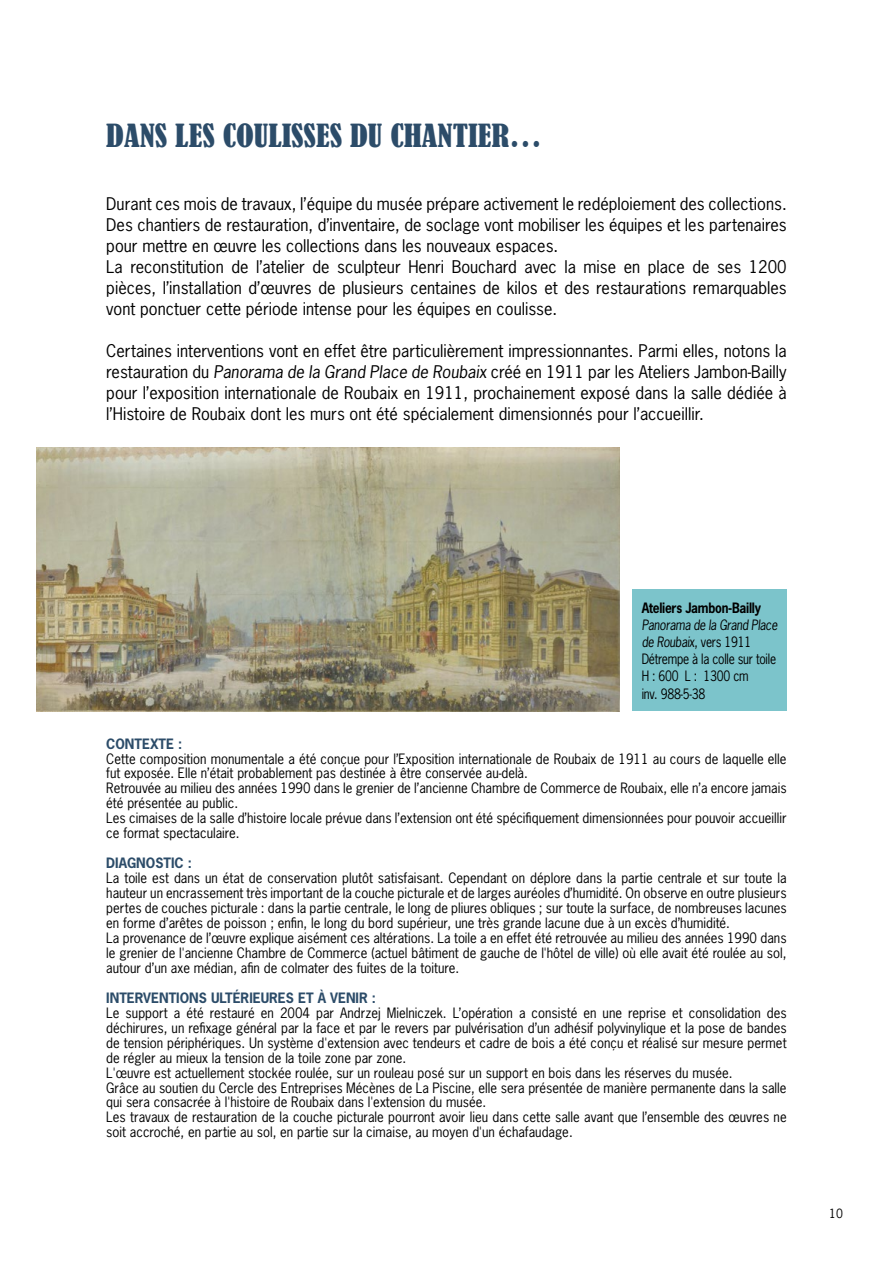
<style>
.page{position:relative;width:893px;height:1263px;background:#fff}
.page>*{position:absolute;margin:0;border:0;box-sizing:border-box;transform-origin:0 0}
.t1{font:condensed 29.85px "Bernard";color:#2c4c69;scale:1.1 1}
.t2{font:16.5px/21px "News Gothic Std";color:#000}
.t3{font:13.5px/15px "News Gothic Std";color:#000}
.t4{font:13.5px/17.2px "News Gothic Std";letter-spacing:-.02em;color:#000;scale:.89 1}
.t5{font:700 13.5px "News Gothic Std";color:#2c4c69}
.t6{font:700 13.5px "News Gothic Std";letter-spacing:-.02em;color:#000;scale:.89 1}
.t7{font:12px "News Gothic Std";color:#000}
.s1{font-style:italic}
</style>
<div class="page">
<div style="left:632px;top:590px;width:155px;height:121px;background:#7cc4cb"></div>
<img style="left:36px;top:447px;width:583px;height:264px">
<h1 class="t1" style="left:106px;top:119px;width:160px">DANS LES COULISSES</h1>
<h1 class="t1" style="left:350px;top:119px;width:80px">DU CHANTIER</h1>
<h1 class="t1" style="left:509px;top:119px;width:31px">…</h1>
<p class="t2" style="left:106px;top:193px;width:682px">Durant ces mois de travaux, l’équipe du musée prépare activement le redéploiement des collections.<br>Des chantiers de restauration, d’inventaire, de soclage vont mobiliser les équipes et les partenaires pour mettre en œuvre les collections dans les nouveaux espaces.<br>La reconstitution de l’atelier de sculpteur Henri Bouchard avec la mise en place de ses 1200 pièces, l’installation d’œuvres de plusieurs centaines de kilos et des restaurations remarquables vont ponctuer cette période intense pour les équipes en coulisse.</p>
<p class="t2" style="left:106px;top:340px;width:682px;text-align:justify">Certaines interventions vont en effet être particulièrement impressionnantes. Parmi elles, notons la restauration du <span class="s1">Panorama de la Grand Place de Roubaix</span> créé en 1911 par les Ateliers Jambon-Bailly pour l’exposition internationale de Roubaix en 1911, prochainement exposé dans la salle dédiée à l’Histoire de Roubaix dont les murs ont été spécialement dimensionnés pour l’accueillir.</p>
<p class="t6" style="left:642px;top:598px;width:136px">ATELIERS JAMBON-BAILLY</p>
<p class="t4" style="left:642px;top:616px;width:154px"><span class="s1">Panorama de la Grand Place de Roubaix</span>, vers 1911<br>Détrempe à la colle sur toile<br>H : 600 L : 1300 cm<br>inv. 988-5-38</p>
<p class="t5" style="left:106px;top:734px;width:19px">CONTE</p>
<p class="t5" style="left:150px;top:734px;width:34px">XTE :</p>
<p class="t3" style="left:106px;top:751px;width:682px">Cette composition monumentale a été conçue pour l’Exposition internationale de Roubaix de 1911 au cours de laquelle elle fut exposée. Elle n’était probablement pas destinée à être conservée au-delà.<br>Retrouvée au milieu des années 1990 dans le grenier de l’ancienne Chambre de Commerce de Roubaix, elle n’a encore jamais été présentée au public.<br>Les cimaises de la salle d’histoire locale prévue dans l’extension ont été spécifiquement dimensionnées pour pouvoir accueillir ce format spectaculaire.</p>
<p class="t5" style="left:106px;top:854px;width:18px">DIAGNOSTIC</p>
<p class="t5" style="left:188px;top:854px;width:6px">:</p>
<p class="t3" style="left:106px;top:870px;width:682px">La toile est dans un état de conservation plutôt satisfaisant. Cependant on déplore dans la partie centrale et sur toute la hauteur un encrassement très important de la couche picturale et de larges auréoles d’humidité. On observe en outre plusieurs pertes de couches picturale : dans la partie centrale, le long de pliures obliques ; sur toute la surface, de nombreuses lacunes en forme d’arêtes de poisson ; enfin, le long du bord supérieur, une très grande lacune due à un excès d’humidité.<br>La provenance de l’œuvre explique aisément ces altérations. La toile a en effet été retrouvée au milieu des années 1990 dans le grenier de l'ancienne Chambre de Commerce (actuel bâtiment de gauche de l'hôtel de ville) où elle avait été roulée au sol, autour d’un axe médian, afin de colmater des fuites de la toiture.</p>
<p class="t5" style="left:106px;top:989px;width:13px">INTERVENTIONS</p>
<p class="t5" style="left:211px;top:989px;width:68px">ULTÉRIEURES</p>
<p class="t5" style="left:298px;top:989px;width:41px">ET À VENIR</p>
<p class="t5" style="left:372px;top:989px;width:6px">:</p>
<p class="t3" style="left:106px;top:1005px;width:682px">Le support a été restauré en 2004 par Andrzej Mielniczek. L’opération a consisté en une reprise et consolidation des déchirures, un refixage général par la face et par le revers par pulvérisation d’un adhésif polyvinylique et la pose de bandes de tension périphériques. Un système d'extension avec tendeurs et cadre de bois a été conçu et réalisé sur mesure permet de régler au mieux la tension de la toile zone par zone.<br>L'œuvre est actuellement stockée roulée, sur un rouleau posé sur un support en bois dans les réserves du musée.<br>Grâce au soutien du Cercle des Entreprises Mécènes de La Piscine, elle sera présentée de manière permanente dans la salle qui sera consacrée à l'histoire de Roubaix dans l'extension du musée.<br>Les travaux de restauration de la couche picturale pourront avoir lieu dans cette salle avant que l’ensemble des œuvres ne soit accroché, en partie au sol, en partie sur la cimaise, au moyen d'un échafaudage.</p>
<p class="t7" style="left:829px;top:1206px;width:15px">10</p>
</div>
